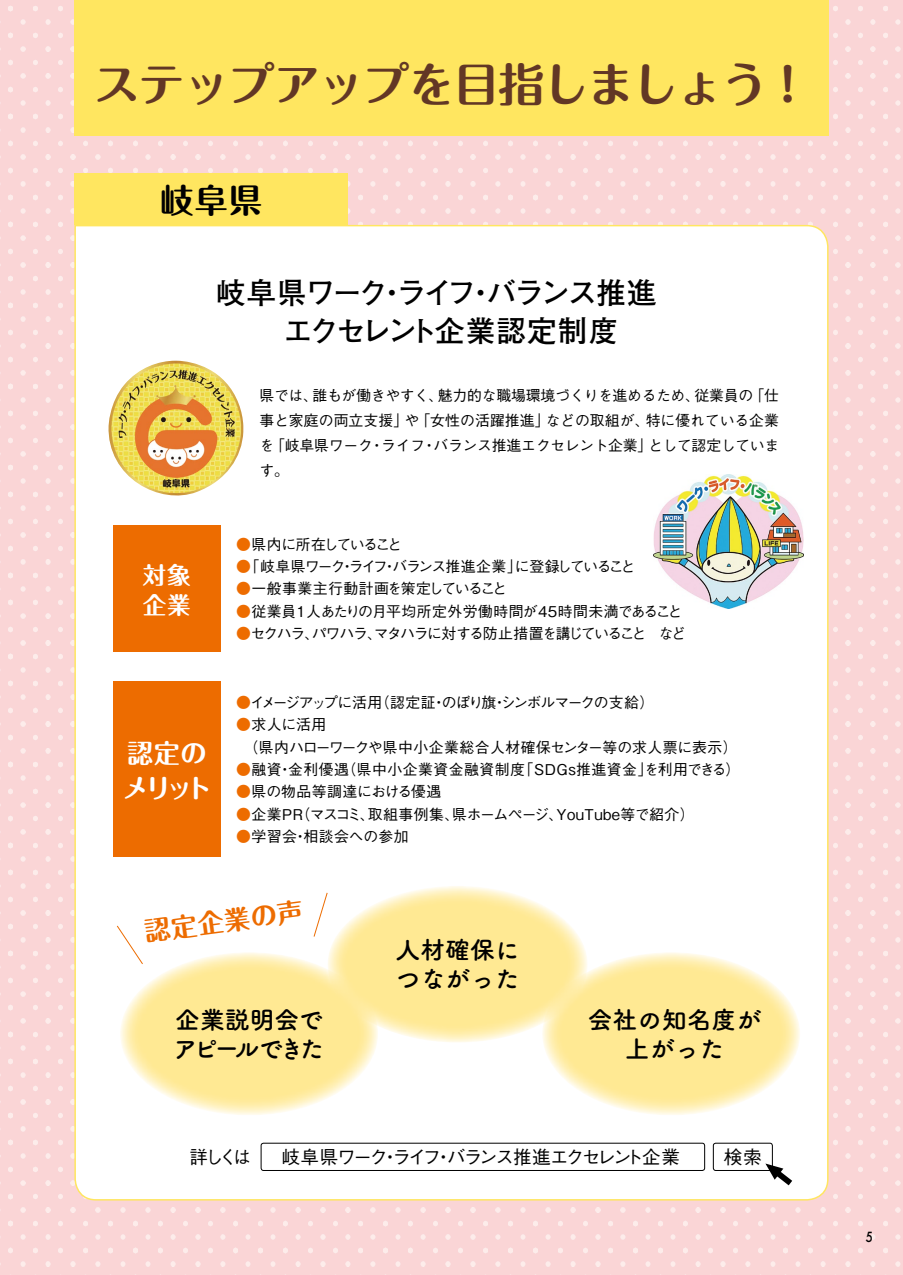
<style>
.page{position:relative;width:903px;height:1275px;background:#fad5d6}
.page>*{position:absolute;margin:0;border:0;box-sizing:border-box;transform-origin:0 0}
.t1{font:700 45.85px "Maru Fo Pro";letter-spacing:-.025em;color:#623725}
.t2{font:700 33.43px "Maru Fo Pro";color:#000}
.t3{font:700 29.75px/38.5px "Futo Go B101 Pro";letter-spacing:-.1em;color:#000;text-align:center}
.t4{font:700 26.07px/34.6px "Maru Fo Pro";letter-spacing:-.135em;color:#fff}
.t5{font:700 26.07px "Maru Fo Pro";color:#ed6c00}
.t6{font:24.85px/28.5px "Tsuku A Rd Gothic Std B";color:#000}
.t7{font:24.85px/28.5px "Tsuku A Rd Gothic Std B";letter-spacing:-.05em;color:#000}
.t8{font:700 23.62px/29.8px "Maru Fo Pro";color:#fff}
.t9{font:500 18.55px "Gothic BBB Pro";letter-spacing:-.12em;color:#000}
.t10{font:500 14.88px/24.8px "Gothic BBB Pro";letter-spacing:-.02em;color:#000;text-align:justify}
.t11{font:500 14.88px/22.4px "Gothic BBB Pro";color:#000}
.t12{font:500 14.88px "Gothic BBB Pro";letter-spacing:.03em;color:#000}
.t13{font:500 14.88px "Gothic BBB Pro";letter-spacing:-.1em;color:#000}
.t14{font:500 14.88px "Gothic BBB Pro";letter-spacing:-.095em;color:#000}
.t15{font:500 14.88px "Gothic BBB Pro";letter-spacing:-.08em;color:#000}
.t16{font:500 14.88px "Gothic BBB Pro";letter-spacing:.025em;color:#000}
.t17{font:500 13.65px "Futura";color:#000;scale:.85 1}
.s1{color:#ed6c00}
</style>
<div class="page">
<div style="left:74px;top:0;width:754px;height:136px;background:#ffe660"></div>
<div style="left:74px;top:224px;width:755px;height:977px;background:#fff"></div>
<div style="left:74px;top:174px;width:274px;height:51px;background:#ffe660"></div>
<div style="left:113px;top:681px;width:108px;height:176px;background:#ed6c00"></div>
<div style="left:113px;top:525px;width:108px;height:127px;background:#ed6c00"></div>
<img style="left:107px;top:361px;width:136px;height:136px">
<img style="left:654px;top:475px;width:150px;height:133px">
<div style="left:261px;top:1143px;width:444px;height:27px;background:#fff;border-radius:2px"></div>
<div style="left:261px;top:1143px;width:444px;height:28px;border:1px solid #000;border-radius:2px"></div>
<div style="left:713px;top:1143px;width:59px;height:27px;background:#fff;border-radius:2px"></div>
<div style="left:713px;top:1143px;width:60px;height:28px;border:1px solid #000;border-radius:2px"></div>
<svg style="left:765px;top:1163px;width:27px;height:22px"></svg>
<svg style="left:120px;top:952px;width:258px;height:163px;background:#ffeb9f"></svg>
<svg style="left:328px;top:886px;width:260px;height:156px;background:#ffeb9e"></svg>
<svg style="left:542px;top:952px;width:258px;height:163px;background:#ffeb9f"></svg>
<svg style="left:116px;top:924px;width:28px;height:41px"></svg>
<svg style="left:313px;top:892px;width:15px;height:46px"></svg>
<h1 class="t1" style="left:94px;top:48px;width:718px">ステップアップを目指しましょう！</h1>
<h2 class="t2" style="left:160px;top:174px;width:104px">岐阜県</h2>
<h3 class="t3" style="left:216px;top:270px;width:473px">岐阜県ワーク・ライフ・バランス推進　エクセレント企業認定制度</h3>
<p class="t10" style="left:259px;top:382px;width:521px">県では、誰もが働きやすく、魅力的な職場環境づくりを進めるため、従業員の「仕事と家庭の両立支援」や「女性の活躍推進」などの取組が、特に優れている企業を「岐阜県ワーク・ライフ・バランス推進エクセレント企業」として認定しています。</p>
<h3 class="t8" style="left:143px;top:557px;width:49px">対象企業</h3>
<p class="t13" style="left:236px;top:532px;width:167px"><span class="s1">●</span>県内に所在していること</p>
<p class="t13" style="left:236px;top:554px;width:401px"><span class="s1">●</span>「岐阜県ワーク・ライフ・バランス推進企業」に登録していること</p>
<p class="t12" style="left:236px;top:577px;width:272px"><span class="s1">●</span>一般事業主行動計画を策定していること</p>
<p class="t16" style="left:236px;top:599px;width:448px"><span class="s1">●</span>従業員1人あたりの月平均所定外労働時間が45時間未満であること</p>
<p class="t14" style="left:236px;top:621px;width:451px"><span class="s1">●</span>セクハラ、パワハラ、マタハラに対する防止措置を講じていること　など</p>
<h3 class="t4" style="left:123px;top:733px;width:91px">認定のメリット</h3>
<p class="t15" style="left:236px;top:690px;width:420px"><span class="s1">●</span>イメージアップに活用（認定証・のぼり旗・シンボルマークの支給）</p>
<p class="t11" style="left:221px;top:712px;width:518px;text-indent:15px"><span class="s1">●</span>求人に活用<br>　　（県内ハローワークや県中小企業総合人材確保センター等の求人票に表示）</p>
<p class="t12" style="left:236px;top:757px;width:506px"><span class="s1">●</span>融資・金利優遇（県中小企業資金融資制度「SDGs推進資金」を利用できる）</p>
<p class="t11" style="left:236px;top:779px;width:207px"><span class="s1">●</span>県の物品等調達における優遇</p>
<p class="t11" style="left:236px;top:801px;width:460px"><span class="s1">●</span>企業ＰＲ（マスコミ、取組事例集、県ホームページ、YouTube等で紹介）</p>
<p class="t12" style="left:236px;top:824px;width:174px"><span class="s1">●</span>学習会・相談会への参加</p>
<h3 class="t5" style="left:142px;top:911px;width:161px;rotate:-8deg">認定企業の声</h3>
<h3 class="t7" style="left:173px;top:1004px;width:152px">企業説明会でアピールできた</h3>
<h3 class="t6" style="left:396px;top:934px;width:126px">人材確保につながった</h3>
<h3 class="t6" style="left:588px;top:1004px;width:175px;text-align:center">会社の知名度が上がった</h3>
<p class="t9" style="left:189px;top:1142px;width:63px">詳しくは</p>
<p class="t9" style="left:281px;top:1142px;width:400px">岐阜県ワーク・ライフ・バランス推進エクセレント企業</p>
<p class="t9" style="left:724px;top:1142px;width:39px">検索</p>
<p class="t17" style="left:866px;top:1228px;width:10px">5</p>
</div>
